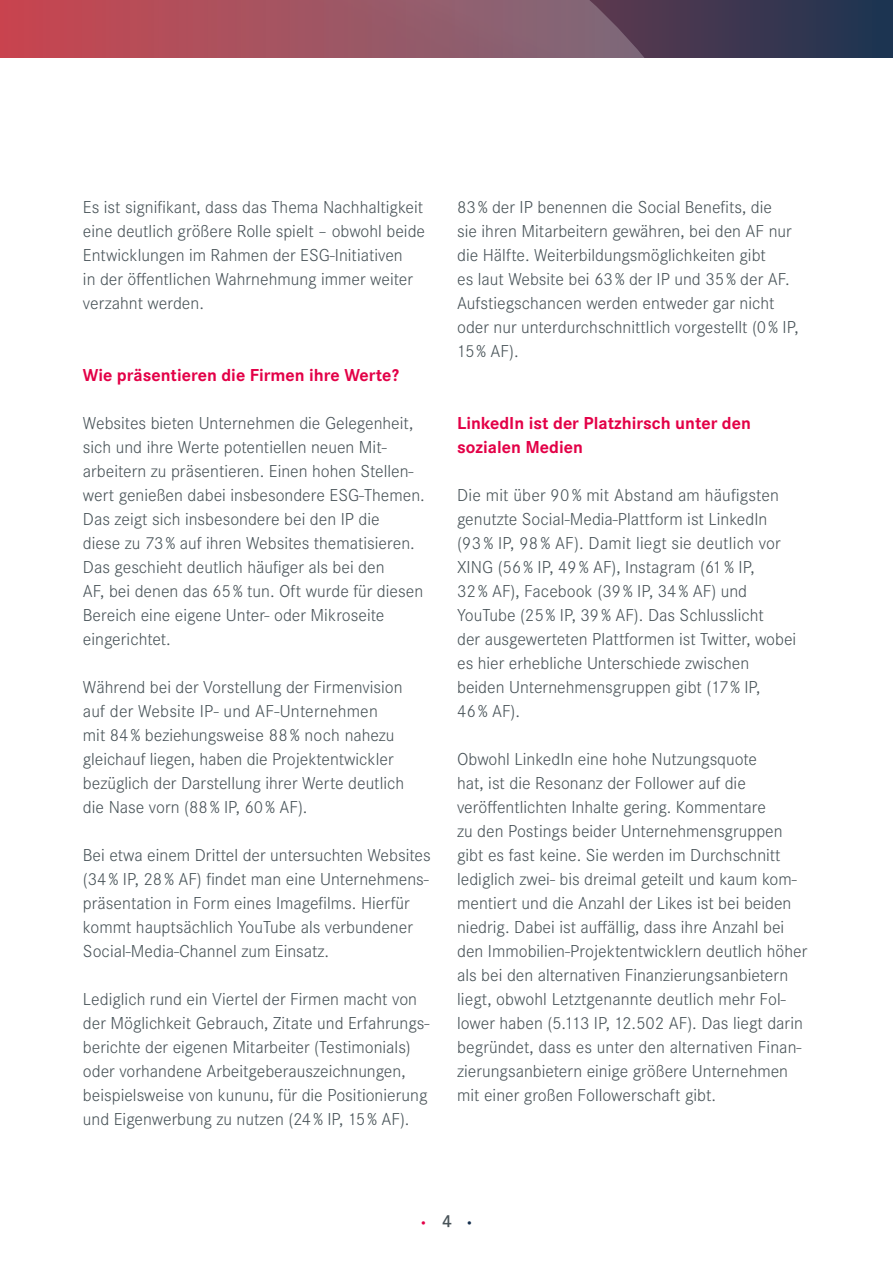
<style>
.page{position:relative;width:893px;height:1263px;background:#fff}
.page>*{position:absolute;margin:0;border:0;box-sizing:border-box;transform-origin:0 0}
.t1{font:300 18px/24px "Corporate SOT";color:#485358}
.t2{font:700 18px/24px "Corporate S";color:#e30047}
.t3{font:600 12px "Corporate SOT";color:#e30047}
.s1{font-size:18px;color:#485358}
.s2{color:#142e4d}
</style>
<div class="page">
<div style="left:1px;top:1px;width:891px;height:57px;background:#273551"></div>
<svg style="left:1px;top:1px;width:787px;height:57px;background:#8e4f5f"></svg>
<p class="t1" style="left:83px;top:196px;width:344px">Es ist signifikant, dass das Thema Nachhaltigkeit eine deutlich größere Rolle spielt – obwohl beide Entwicklungen im Rahmen der ESG-Initiativen<br>in der öffentlichen Wahrnehmung immer weiter verzahnt werden.</p>
<p class="t2" style="left:83px;top:363px;width:317px">Wie präsentieren die Firmen ihre Werte?</p>
<p class="t1" style="left:83px;top:412px;width:343px">Websites bieten Unternehmen die Gelegenheit, sich und ihre Werte potentiellen neuen Mit&shy;arbeitern zu präsentieren. Einen hohen Stellen&shy;wert genießen dabei insbesondere ESG-Themen.<br>Das zeigt sich insbesondere bei den IP die<br>diese zu 73% auf ihren Websites thematisieren.<br>Das geschieht deutlich häufiger als bei den<br>AF, bei denen das 65% tun. Oft wurde für diesen Bereich eine eigene Unter- oder Mikroseite eingerichtet.</p>
<p class="t1" style="left:83px;top:675px;width:323px">Während bei der Vorstellung der Firmenvision auf der Website IP- und AF-Unternehmen mit 84% beziehungsweise 88 % noch nahezu gleichauf liegen, haben die Projektentwickler bezüglich der Darstellung ihrer Werte deutlich die Nase vorn (88% IP, 60% AF).</p>
<p class="t1" style="left:83px;top:843px;width:349px">Bei etwa einem Drittel der untersuchten Websites (34% IP, 28% AF) findet man eine Unternehmens&shy;präsentation in Form eines Imagefilms. Hierfür kommt hauptsächlich YouTube als verbundener Social-Media-Channel zum Einsatz.</p>
<p class="t1" style="left:83px;top:987px;width:348px">Lediglich rund ein Viertel der Firmen macht von der Möglichkeit Gebrauch, Zitate und Erfahrungs&shy;berichte der eigenen Mitarbeiter (Testimonials) oder vorhandene Arbeitgeberauszeichnungen, beispielsweise von kununu, für die Positionierung und Eigenwerbung zu nutzen (24% IP, 15% AF).</p>
<p class="t1" style="left:457px;top:195px;width:343px">83% der IP benennen die Social Benefits, die<br>sie ihren Mitarbeitern gewähren, bei den AF nur die Hälfte. Weiterbildungsmöglichkeiten gibt<br>es laut Website bei 63% der IP und 35% der AF.<br>Aufstiegschancen werden entweder gar nicht oder nur unterdurchschnittlich vorgestellt (0% IP, 15% AF).</p>
<p class="t2" style="left:457px;top:411px;width:295px">LinkedIn ist der Platzhirsch unter den sozialen Medien</p>
<p class="t1" style="left:457px;top:483px;width:341px">Die mit über 90 % mit Abstand am häufigsten genutzte Social-Media-Plattform ist LinkedIn<br>(93 % IP, 98 % AF). Damit liegt sie deutlich vor XING (56% IP, 49% AF), Instagram (61% IP,<br>32% AF), Facebook (39% IP, 34% AF) und YouTube (25% IP, 39% AF). Das Schlusslicht<br>der ausgewerteten Plattformen ist Twitter, wobei es hier erhebliche Unterschiede zwischen beiden Unternehmensgruppen gibt (17% IP,<br>46% AF).</p>
<p class="t1" style="left:457px;top:747px;width:352px">Obwohl LinkedIn eine hohe Nutzungsquote<br>hat, ist die Resonanz der Follower auf die veröffentlichten Inhalte gering. Kommentare<br>zu den Postings beider Unternehmensgruppen gibt es fast keine. Sie werden im Durchschnitt lediglich zwei- bis dreimal geteilt und kaum kom&shy;mentiert und die Anzahl der Likes ist bei beiden niedrig. Dabei ist auffällig, dass ihre Anzahl bei den Immobilien-Projektentwicklern deutlich höher als bei den alternativen Finanzierungsanbietern liegt, obwohl Letztgenannte deutlich mehr Fol&shy;lower haben (5.113 IP, 12.502 AF). Das liegt darin begründet, dass es unter den alternativen Finan&shy;zierungsanbietern einige größere Unternehmen mit einer großen Followerschaft gibt.</p>
<p class="t3" style="left:419px;top:1216px;width:56px">•<span class="s1">4</span><span class="s2">•</span></p>
</div>
